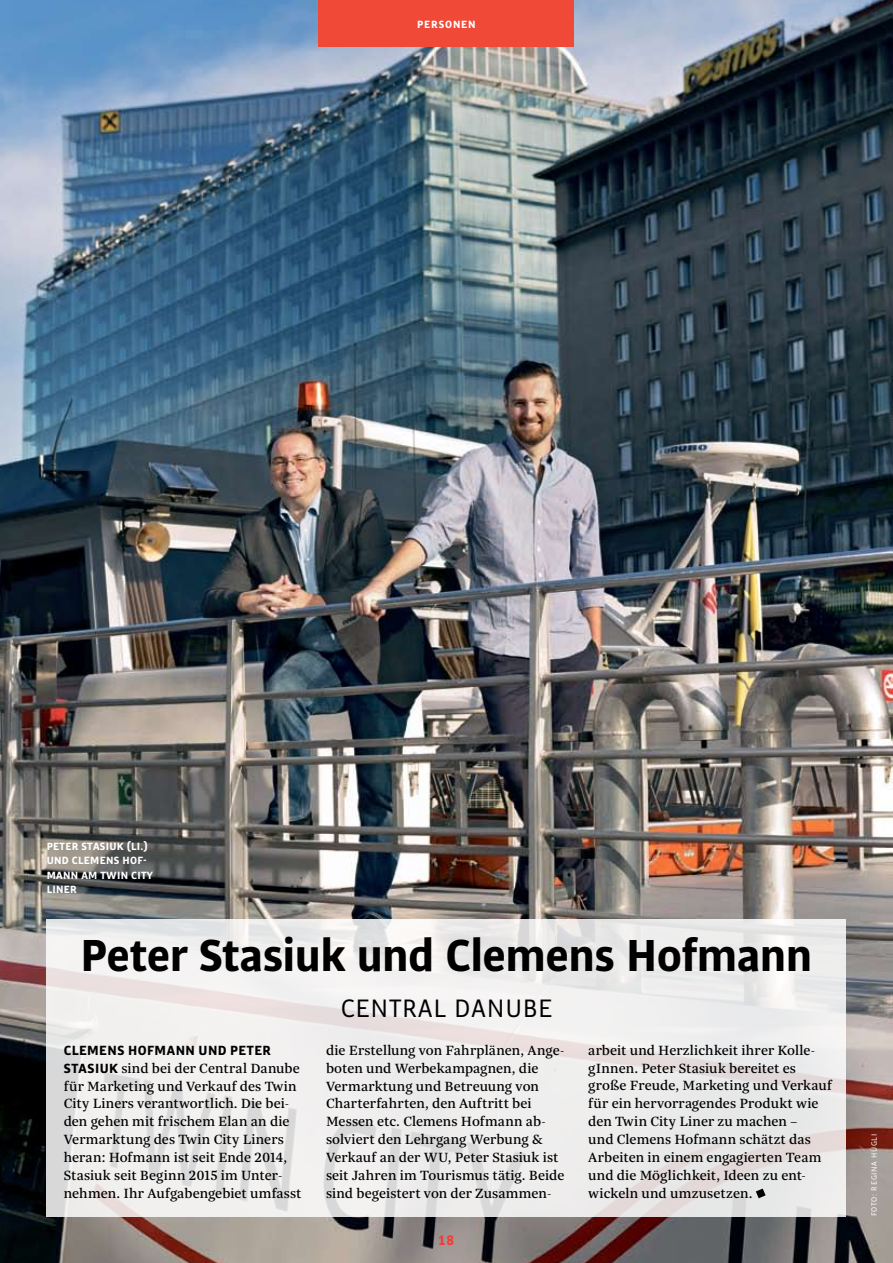
<style>
.page{position:relative;width:893px;height:1263px;background:#fff}
.page>*{position:absolute;margin:0;border:0;box-sizing:border-box;transform-origin:0 0}
.t1{font:700 48px "Bulo";letter-spacing:-.005em;color:#000}
.t2{font:27px "Bulo";letter-spacing:.025em;color:#000}
.t3{font:700 14.7px "Bulo";color:#f13d37}
.t4{font:14.25px/18px "Trola Text";color:#000}
.t5{font:700 14.25px "Bulo";color:#000}
.t6{font:700 11.25px/14.2px "Bulo";letter-spacing:.025em;color:#fff}
.t7{font:700 11.25px "Bulo";letter-spacing:.09em;color:#fff}
.t8{font:8.25px "Bulo";letter-spacing:.075em;color:#fff}
.s1{font-family:"Bulo";font-weight:700}
</style>
<div class="page">
<img style="left:0;top:0;width:893px;height:1263px">
<div style="left:319px;top:0;width:255px;height:47px;background:#f04937"></div>
<svg style="left:47px;top:919px;width:799px;height:297px;fill:#eeeded"></svg>
<svg style="left:756px;top:1188px;width:10px;height:10px"></svg>
<p class="t7" style="left:417px;top:17px;width:61px">PERSONEN</p>
<p class="t6" style="left:47px;top:839px;width:103px">PETER STASIUK (LI.)<br>UND CLEMENS</p>
<p class="t6" style="left:47px;top:853px;width:108px;text-indent:76px">HOF-<br>MANN AM TWIN CITY<br>LINER</p>
<p class="t1" style="left:80px;top:924px;width:733px">PETER STASIUK UND CLEMENS HOFMANN</p>
<p class="t2" style="left:341px;top:991px;width:213px">CENTRAL DANUBE</p>
<p class="t4" style="left:64px;top:1041px;width:239px;text-indent:64px"><span class="s1">HOFMANN UND PETER<br>STASIUK</span> sind bei der Central Danube für Marketing und Verkauf des Twin<br>City Liners verantwortlich. Die bei&shy;den gehen mit frischem Elan an die<br>Vermarktung des Twin City Liners heran: Hofmann ist seit Ende 2014,<br>Stasiuk seit Beginn 2015 im Unter&shy;nehmen. Ihr Aufgabengebiet umfasst</p>
<p class="t4" style="left:588px;top:1041px;width:245px">arbeit und Herzlichkeit ihrer Kolle&shy;gInnen. Peter Stasiuk bereitet es große Freude, Marketing und Verkauf für ein hervorragendes Produkt wie den Twin City Liner zu machen –<br>und Clemens Hofmann schätzt das Arbeiten in einem engagierten Team und die Möglichkeit, Ideen zu ent&shy;wickeln und umzusetzen.</p>
<p class="t4" style="left:326px;top:1041px;width:240px">die Erstellung von Fahrplänen, Ange&shy;boten und Werbekampagnen, die Vermarktung und Betreuung von Charterfahrten, den Auftritt bei Messen etc. Clemens Hofmann ab&shy;solviert den Lehrgang Werbung &amp; Verkauf an der WU, Peter Stasiuk ist seit Jahren im Tourismus tätig. Beide sind begeistert von der Zusammen-</p>
<p class="t5" style="left:64px;top:1041px;width:45px">CLEMENS</p>
<p class="t3" style="left:439px;top:1231px;width:17px">18</p>
<p class="t8" style="left:869px;top:1216px;width:84px;rotate:-90deg">FOTO: REGINA HÜGLI</p>
</div>
